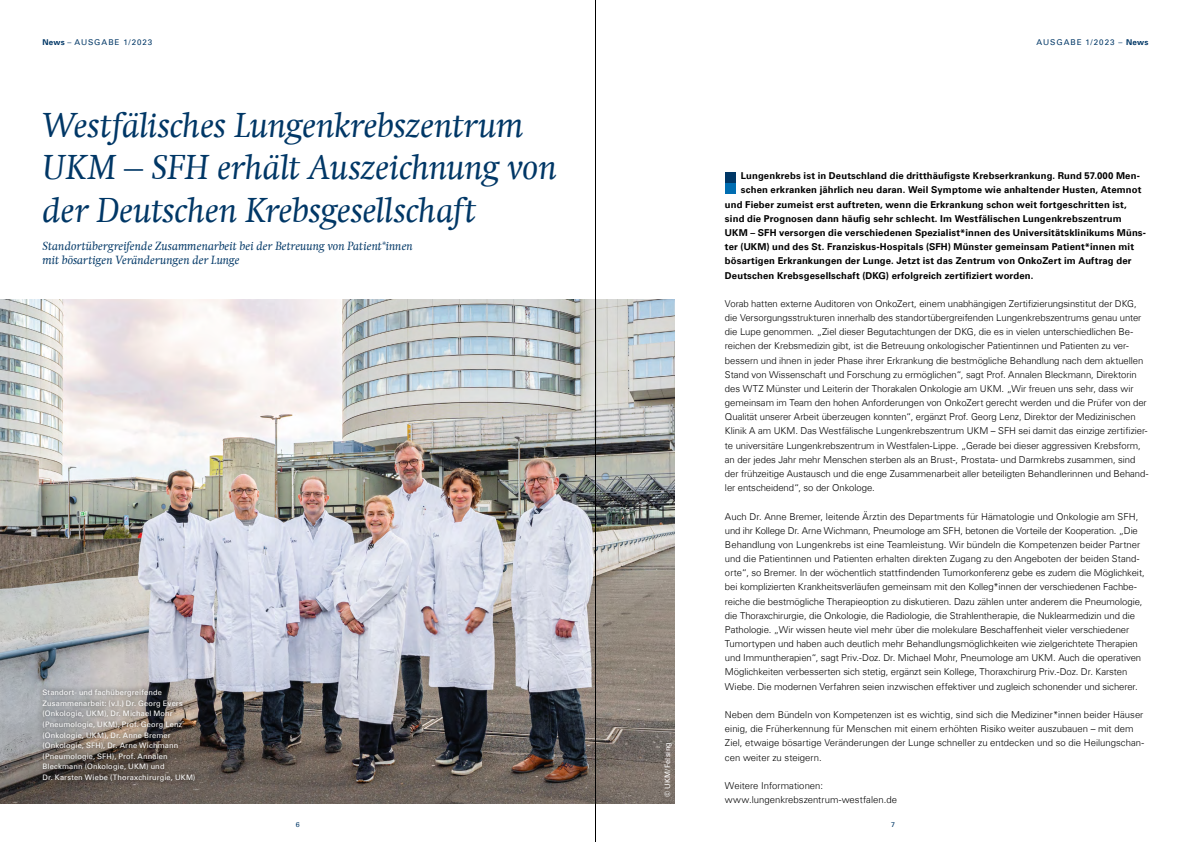
<style>
.page{position:relative;width:1191px;height:842px;background:#fff}
.page>*{position:absolute;margin:0;border:0;box-sizing:border-box;transform-origin:0 0}
.t1{font:italic 35px/42.5px "Swift Com";letter-spacing:-.01em;color:#003766}
.t2{font:italic 12px/14.2px "Swift Com";color:#003766}
.t3{font:300 9.5px/14.2px "Univers Com 45";letter-spacing:-.005em;color:#000}
.t4{font:700 9.5px "Univers Com 65";letter-spacing:.015em;color:#000}
.t5{font:8px "Univers Com 55 Roman";letter-spacing:.12em;color:#003766}
.t6{font:7.5px/10.6px "Univers Com 55 Roman";letter-spacing:.02em;color:#fff}
.t7{font:7px "Univers Com 55 Roman";color:#003766}
.s1{font-family:"Univers Com 65";font-weight:700}
</style>
<div class="page">
<div style="left:725px;top:173px;width:10px;height:10px;background:#003766"></div>
<div style="left:725px;top:184px;width:10px;height:10px;background:#006db1"></div>
<img style="left:0;top:300px;width:675px;height:503px">
<div style="left:37px;top:684px;width:164px;height:103px;background:#000;opacity:.75"></div>
<hr style="left:595px;top:0;width:1px;height:842px;background:#000">
<p class="t5" style="left:43px;top:37px;width:111px"><span class="s1">News</span> – AUSGABE 1/2023</p>
<p class="t5" style="left:1036px;top:37px;width:113px">AUSGABE 1/2023 – <span class="s1">News</span></p>
<h1 class="t1" style="left:43px;top:104px;width:516px">Westfälisches Lungenkrebszentrum<br>UKM – SFH erhält Auszeichnung von der Deutschen Krebsgesellschaft</h1>
<p class="t2" style="left:43px;top:239px;width:372px">Standortübergreifende Zusammenarbeit bei der Betreuung von Patient*innen mit bösartigen Veränderungen der Lunge</p>
<p class="t6" style="left:43px;top:687px;width:154px">Standort- und fachübergreifende Zusammenarbeit: (v.l.) Dr. Georg Evers (Onkologie, UKM), Dr. Michael Mohr (Pneumologie, UKM), Prof. Georg Lenz (Onkologie, UKM), Dr. Anne Bremer (Onkologie, SFH), Dr. Arne Wichmann (Pneumologie, SFH), Prof. Annalen Bleckmann (Onkologie, UKM) und<br>Dr. Karsten Wiebe (Thoraxchirurgie, UKM)</p>
<p class="t6" style="left:662px;top:797px;width:57px;rotate:-90deg">© UKM/Felsing</p>
<p class="t4" style="left:741px;top:170px;width:400px">Lungenkrebs ist in Deutschland die dritthäufigste Krebserkrankung. Rund 57.000 Men-</p>
<p class="t4" style="left:741px;top:184px;width:402px">schen erkranken jährlich neu daran. Weil Symptome wie anhaltender Husten, Atemnot</p>
<p class="t4" style="left:725px;top:199px;width:403px">und Fieber zumeist erst auftreten, wenn die Erkrankung schon weit fortgeschritten ist,</p>
<p class="t4" style="left:725px;top:213px;width:398px">sind die Prognosen dann häufig sehr schlecht. Im Westfälischen Lungenkrebszentrum</p>
<p class="t4" style="left:725px;top:227px;width:422px">UKM – SFH versorgen die verschiedenen Spezialist*innen des Universitätsklinikums Müns-</p>
<p class="t4" style="left:725px;top:241px;width:410px">ter (UKM) und des St. Franziskus-Hospitals (SFH) Münster gemeinsam Patient*innen mit</p>
<p class="t4" style="left:725px;top:255px;width:408px">bösartigen Erkrankungen der Lunge. Jetzt ist das Zentrum von OnkoZert im Auftrag der</p>
<p class="t4" style="left:725px;top:270px;width:310px">Deutschen Krebsgesellschaft (DKG) erfolgreich zertifiziert worden.</p>
<p class="t3" style="left:725px;top:296px;width:425px">Vorab hatten externe Auditoren von OnkoZert, einem unabhängigen Zertifizierungsinstitut der DKG, die Versorgungsstrukturen innerhalb des standortübergreifenden Lungenkrebszentrums genau unter die Lupe genommen. „Ziel dieser Begutachtungen der DKG, die es in vielen unterschiedlichen Be&shy;reichen der Krebsmedizin gibt, ist die Betreuung onkologischer Patientinnen und Patienten zu ver&shy;bessern und ihnen in jeder Phase ihrer Erkrankung die bestmögliche Behandlung nach dem aktuellen Stand von Wissenschaft und Forschung zu ermöglichen“, sagt Prof. Annalen Bleckmann, Direktorin des WTZ Münster und Leiterin der Thorakalen Onkologie am UKM. „Wir freuen uns sehr, dass wir gemeinsam im Team den hohen Anforderungen von OnkoZert gerecht werden und die Prüfer von der Qualität unserer Arbeit überzeugen konnten“, ergänzt Prof. Georg Lenz, Direktor der Medizinischen Klinik A am UKM. Das Westfälische Lungenkrebszentrum UKM – SFH sei damit das einzige zertifizier&shy;te universitäre Lungenkrebszentrum in Westfalen-Lippe. „Gerade bei dieser aggressiven Krebsform, an der jedes Jahr mehr Menschen sterben als an Brust-, Prostata- und Darmkrebs zusammen, sind der frühzeitige Austausch und die enge Zusammenarbeit aller beteiligten Behandlerinnen und Behand&shy;ler entscheidend“, so der Onkologe.</p>
<p class="t3" style="left:725px;top:509px;width:421px">Auch Dr. Anne Bremer, leitende Ärztin des Departments für Hämatologie und Onkologie am SFH, und ihr Kollege Dr. Arne Wichmann, Pneumologe am SFH, betonen die Vorteile der Kooperation. „Die Behandlung von Lungenkrebs ist eine Teamleistung. Wir bündeln die Kompetenzen beider Partner und die Patientinnen und Patienten erhalten direkten Zugang zu den Angeboten der beiden Stand&shy;orte“, so Bremer. In der wöchentlich stattfindenden Tumorkonferenz gebe es zudem die Möglichkeit, bei komplizierten Krankheitsverläufen gemeinsam mit den Kolleg*innen der verschiedenen Fachbe&shy;reiche die bestmögliche Therapieoption zu diskutieren. Dazu zählen unter anderem die Pneumologie, die Thoraxchirurgie, die Onkologie, die Radiologie, die Strahlentherapie, die Nuklearmedizin und die Pathologie. „Wir wissen heute viel mehr über die molekulare Beschaffenheit vieler verschiedener Tumortypen und haben auch deutlich mehr Behandlungsmöglichkeiten wie zielgerichtete Therapien und Immuntherapien“, sagt Priv.-Doz. Dr. Michael Mohr, Pneumologe am UKM. Auch die operativen Möglichkeiten verbesserten sich stetig, ergänzt sein Kollege, Thoraxchirurg Priv.-Doz. Dr. Karsten Wiebe. Die modernen Verfahren seien inzwischen effektiver und zugleich schonender und sicherer.</p>
<p class="t3" style="left:725px;top:707px;width:421px">Neben dem Bündeln von Kompetenzen ist es wichtig, sind sich die Mediziner*innen beider Häuser einig, die Früherkennung für Menschen mit einem erhöhten Risiko weiter auszubauen – mit dem Ziel, etwaige bösartige Veränderungen der Lunge schneller zu entdecken und so die Heilungschan&shy;cen weiter zu steigern.</p>
<p class="t3" style="left:725px;top:778px;width:173px">Weitere Informationen: www.lungenkrebszentrum-westfalen.de</p>
<p class="t7" style="left:296px;top:821px;width:5px">6</p>
<p class="t7" style="left:891px;top:821px;width:5px">7</p>
</div>
